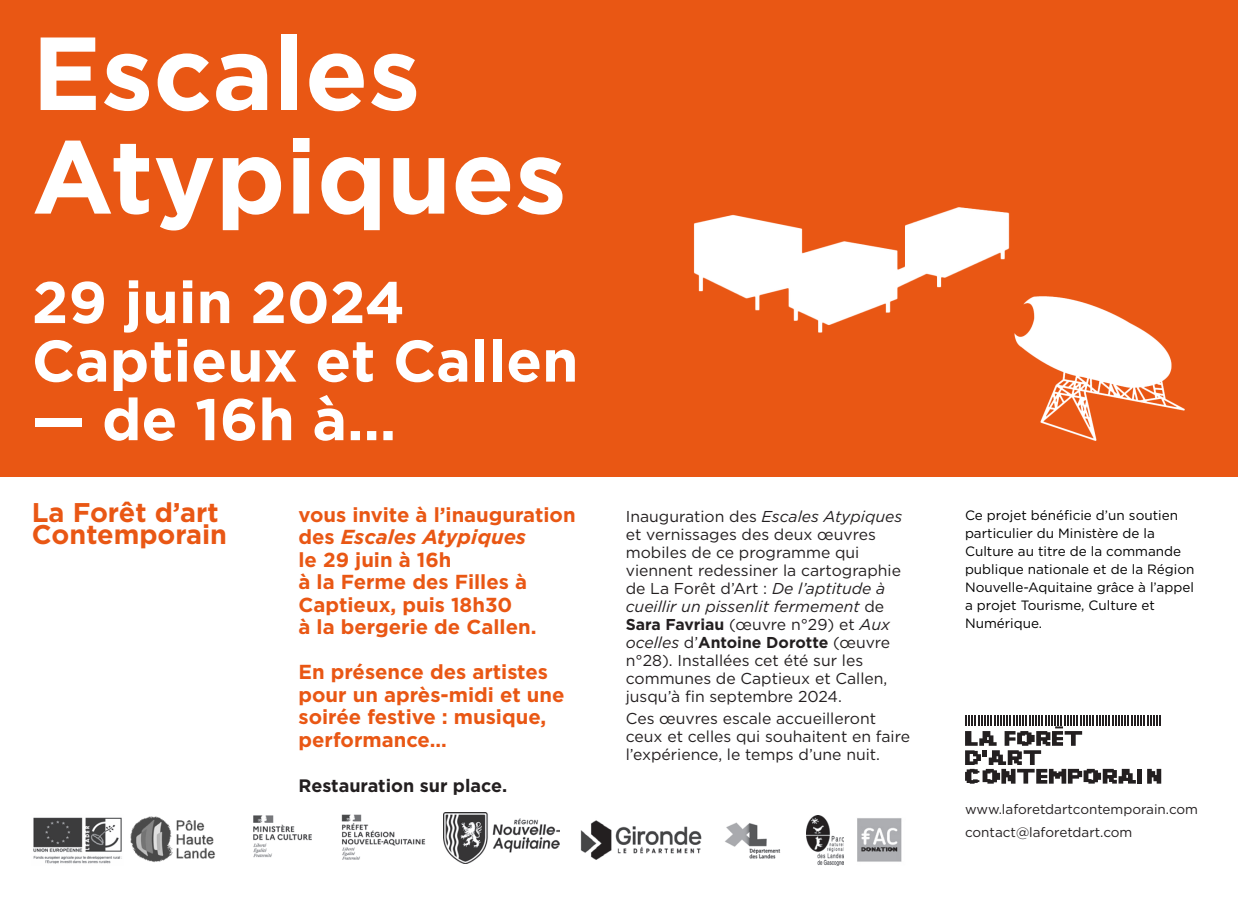
<style>
.page{position:relative;width:1238px;height:897px;background:#fff}
.page>*{position:absolute;margin:0;border:0;box-sizing:border-box;transform-origin:0 0}
.corps_46{font:700 103.5px "Gotham";color:#fff}
.corps_26{font:700 58.5px "Gotham";color:#fff}
.corps_9{font:700 27px/22.5px "Gotham";color:#e95714}
.corps_9-2{font:700 20.25px/22.5px "Gotham";color:#e95714}
.corps_7{font:700 18px "Gotham";color:#231f20}
.corps_7-2{font:15.75px/18px "Gotham";color:#231f20}
.corps_6{font:13.5px/18px "Gotham";color:#000}
.corps_6-2{font:13.5px "Gotham";color:#231f20}
.s1{font-style:italic}
.s2{font-weight:700}
</style>
<div class="page">
<div style="left:0;top:0;width:1237px;height:476px;background:#e95714"></div>
<svg style="left:965px;top:715px;width:196px;height:68px"></svg>
<img style="left:1039px;top:296px;width:146px;height:145px">
<img style="left:694px;top:207px;width:347px;height:153px">
<img style="left:33px;top:817px;width:89px;height:47px">
<img style="left:130px;top:816px;width:85px;height:46px">
<img style="left:253px;top:815px;width:59px;height:43px">
<img style="left:341px;top:814px;width:85px;height:46px">
<img style="left:580px;top:820px;width:122px;height:40px">
<img style="left:725px;top:822px;width:56px;height:37px">
<img style="left:806px;top:815px;width:37px;height:49px">
<img style="left:857px;top:818px;width:45px;height:44px">
<img style="left:443px;top:812px;width:116px;height:50px">
<p class="corps_46" style="left:32px;top:5px;width:390px">Escales</p>
<p class="corps_46" style="left:32px;top:108px;width:536px">Atypiques</p>
<p class="corps_26" style="left:32px;top:263px;width:374px">29 juin 2024</p>
<p class="corps_26" style="left:32px;top:322px;width:548px">Captieux et Callen</p>
<p class="corps_26" style="left:32px;top:380px;width:366px">— de 16h à…</p>
<p class="corps_9" style="left:32px;top:500px;width:197px">La Forêt d’art<br>Contemporain</p>
<p class="corps_9-2" style="left:298px;top:503px;width:279px">vous invite à l’inauguration</p>
<p class="corps_9-2" style="left:298px;top:525px;width:230px">des <span class="s1">Escales Atypiques </span>le 29 juin à 16h<br>à la Ferme des Filles à<br>Captieux, puis 18h30</p>
<p class="corps_9-2" style="left:298px;top:615px;width:239px">à la bergerie de Callen.</p>
<p class="corps_9-2" style="left:298px;top:660px;width:267px">En présence des artistes pour un après-midi et une soirée festive : musique, performance…</p>
<p class="corps_7" style="left:298px;top:773px;width:210px">Restauration sur place.</p>
<p class="corps_7-2" style="left:625px;top:506px;width:278px">Inauguration des <span class="s1">Escales Atypiques </span>et vernissages des deux œuvres mobiles de ce programme qui viennent redessiner la cartographie de La Forêt d’Art : <span class="s1">De l’aptitude à cueillir un pissenlit fermement</span> de<br><span class="s2">Sara Favriau</span> (œuvre n°29) et <span class="s1">Aux ocelles</span> d’<span class="s2">Antoine Dorotte</span> (œuvre n°28). Installées cet été sur les communes de Captieux et Callen, jusqu’à fin septembre 2024.</p>
<p class="corps_7-2" style="left:625px;top:709px;width:286px">Ces œuvres escale accueilleront ceux et celles qui souhaitent en faire l’expérience, le temps d’une nuit.</p>
<p class="corps_6" style="left:964px;top:506px;width:231px">Ce projet bénéficie d’un soutien particulier du Ministère de la<br>Culture au titre de la commande publique nationale et de la Région<br>Nouvelle-Aquitaine grâce à l’appel a projet Tourisme, Culture et<br>Numérique.</p>
<p class="corps_6-2" style="left:964px;top:800px;width:234px">www.laforetdartcontemporain.com</p>
<p class="corps_6-2" style="left:964px;top:823px;width:169px">contact@laforetdart.com</p>
</div>
